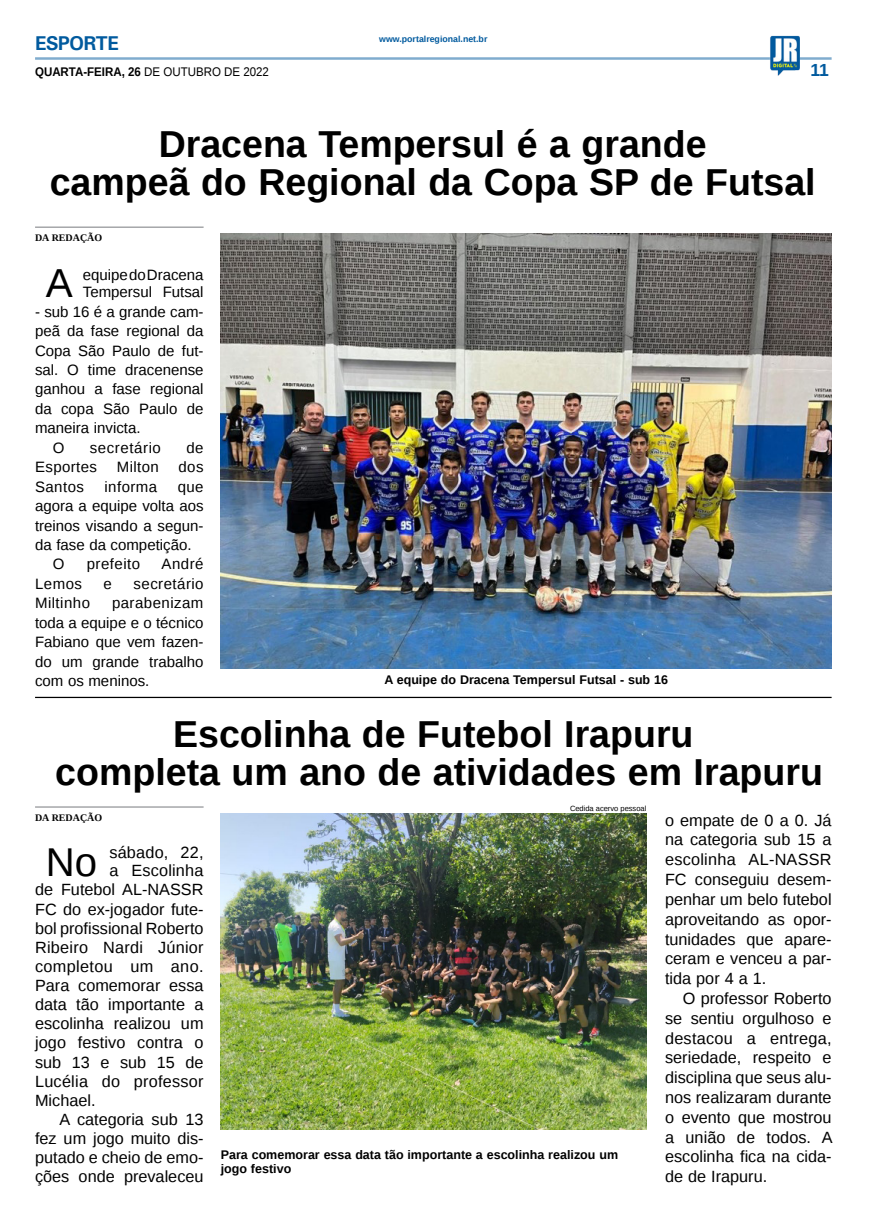
<style>
.page{position:relative;width:869px;height:1223px;background:#fff}
.page>*{position:absolute;margin:0;border:0;box-sizing:border-box;transform-origin:0 0}
.MATÉRIA{font:40.38px "Liberation Sans";color:#000}
.MATÉRIA-2{font:40.12px "Liberation Sans";color:#000}
.TÍTULO{font:700 37.5px "Liberation Sans";color:#000}
.TITULO_PG{font:700 20px "Univers";letter-spacing:-.04em;color:#005a9e}
.TÍTULO-2{font:700 17.5px "Liberation Sans";color:#005a9e}
.MATÉRIA-3{font:16.25px/19.8px "Liberation Sans";color:#000;text-align:justify}
.MATÉRIA-4{font:16.25px "Liberation Sans";letter-spacing:.02em;color:#000}
.MATÉRIA-5{font:15px/19.5px "Liberation Sans";color:#000;text-align:justify}
.MATÉRIA-6{font:15px "Liberation Sans";letter-spacing:.03em;color:#000}
.MATÉRIA-7{font:15px "Liberation Sans";letter-spacing:.04em;color:#000}
.MATÉRIA-8{font:15px "Liberation Sans";letter-spacing:.025em;color:#000}
.LEGENDA{font:700 12.5px/13.8px "Liberation Sans";color:#000}
.DATA_PG{font:700 12.5px "Liberation Sans";color:#000;scale:.92 1}
.CRÉDITO_NOME{font:700 10px "Liberation Serif";color:#000}
.DATA_PG-2{font:700 8.75px "Liberation Sans";color:#005a9e}
.CRÉDITO_FOTO{font:7.5px "Liberation Sans";color:#000}
.s1{font-weight:400}
</style>
<div class="page">
<hr style="left:35px;top:57px;width:796px;height:3px;background:#005a9e">
<img style="left:769px;top:36px;width:30px;height:40px">
<img style="left:221px;top:234px;width:610px;height:434px">
<hr style="left:35px;top:226px;width:168px;height:2px;background:#939598">
<hr style="left:35px;top:697px;width:796px;height:1px;background:#000">
<img style="left:221px;top:813px;width:425px;height:316px">
<hr style="left:35px;top:806px;width:168px;height:1px;background:#939598">
<p class="TITULO_PG" style="left:35px;top:31px;width:85px">ESPORTE</p>
<p class="DATA_PG" style="left:35px;top:63px;width:255px">QUARTA-FEIRA, 26 <span class="s1">DE OUTUBRO DE 2022</span></p>
<p class="DATA_PG-2" style="left:379px;top:33px;width:110px">www.portalregional.net.br</p>
<p class="TÍTULO-2" style="left:810px;top:58px;width:20px">11</p>
<p class="TÍTULO" style="left:159px;top:118px;width:549px">Dracena Tempersul é a grande</p>
<p class="TÍTULO" style="left:50px;top:156px;width:767px">campeã do Regional da Copa SP de Futsal</p>
<p class="CRÉDITO_NOME" style="left:35px;top:231px;width:69px">DA REDAÇÃO</p>
<p class="MATÉRIA" style="left:46px;top:260px;width:28px">A</p>
<p class="MATÉRIA-5" style="left:83px;top:266px;width:122px;line-height:17.5px">equipe do Dracena<br>Tempersul Futsal</p>
<p class="MATÉRIA-5" style="left:35px;top:302px;width:170px">- sub 16 é a grande cam&shy;peã da fase regional da Copa São Paulo de fut&shy;sal. O time dracenense ganhou a fase regional da copa São Paulo de maneira invicta.</p>
<p class="MATÉRIA-5" style="left:53px;top:438px;width:13px">O</p>
<p class="MATÉRIA-7" style="left:90px;top:439px;width:72px">secretário</p>
<p class="MATÉRIA-5" style="left:186px;top:438px;width:19px">de</p>
<p class="MATÉRIA-8" style="left:35px;top:458px;width:64px">Esportes</p>
<p class="MATÉRIA-5" style="left:117px;top:458px;width:44px">Milton</p>
<p class="MATÉRIA-5" style="left:178px;top:458px;width:26px">dos</p>
<p class="MATÉRIA-5" style="left:35px;top:477px;width:50px">Santos</p>
<p class="MATÉRIA-6" style="left:104px;top:478px;width:54px">informa</p>
<p class="MATÉRIA-5" style="left:35px;top:477px;width:170px;text-indent:143px">que agora a equipe volta aos treinos visando a segun&shy;da fase da competição.</p>
<p class="MATÉRIA-5" style="left:53px;top:555px;width:13px">O</p>
<p class="MATÉRIA-6" style="left:87px;top:556px;width:55px">prefeito</p>
<p class="MATÉRIA-5" style="left:161px;top:555px;width:43px">André</p>
<p class="MATÉRIA-5" style="left:35px;top:574px;width:48px">Lemos</p>
<p class="MATÉRIA-5" style="left:103px;top:574px;width:10px">e</p>
<p class="MATÉRIA-6" style="left:133px;top:575px;width:72px">secretário</p>
<p class="MATÉRIA-6" style="left:35px;top:594px;width:56px">Miltinho</p>
<p class="MATÉRIA-5" style="left:35px;top:594px;width:170px;text-indent:77px">parabenizam toda a equipe e o técnico Fabiano que vem fazen&shy;do um grande trabalho com os meninos.</p>
<p class="LEGENDA" style="left:384px;top:673px;width:285px">A equipe do Dracena Tempersul Futsal - sub 16</p>
<p class="TÍTULO" style="left:173px;top:708px;width:521px">Escolinha de Futebol Irapuru</p>
<p class="TÍTULO" style="left:55px;top:746px;width:768px">completa um ano de atividades em Irapuru</p>
<p class="CRÉDITO_NOME" style="left:35px;top:810px;width:69px">DA REDAÇÃO</p>
<p class="MATÉRIA-2" style="left:46px;top:839px;width:53px">No</p>
<p class="MATÉRIA-3" style="left:109px;top:842px;width:96px">sábado, 22,</p>
<p class="CRÉDITO_FOTO" style="left:569px;top:803px;width:78px">Cedida acervo pessoal</p>
<p class="MATÉRIA-3" style="left:664px;top:810px;width:168px">o empate de 0 a 0. Já na categoria sub 15 a escolinha AL-NASSR FC conseguiu desem&shy;penhar um belo futebol aproveitando as opor&shy;tunidades que apare&shy;ceram e venceu a par&shy;tida por 4 a 1.</p>
<p class="MATÉRIA-3" style="left:664px;top:989px;width:169px;text-indent:18px">O professor Roberto se sentiu orgulhoso e destacou a entrega, seriedade, respeito e disciplina que seus alu&shy;nos realizaram durante o evento que mostrou a união de todos. A escolinha fica na cida&shy;de de Irapuru.</p>
<p class="MATÉRIA-3" style="left:109px;top:861px;width:96px">a Escolinha</p>
<p class="MATÉRIA-3" style="left:35px;top:880px;width:170px">de Futebol AL-NASSR</p>
<p class="MATÉRIA-3" style="left:35px;top:899px;width:170px">FC do ex-jogador fute-</p>
<p class="MATÉRIA-3" style="left:35px;top:918px;width:170px">bol profissional Roberto</p>
<p class="MATÉRIA-3" style="left:35px;top:938px;width:170px">Ribeiro Nardi Júnior</p>
<p class="MATÉRIA-4" style="left:35px;top:957px;width:170px">completou um ano.</p>
<p class="MATÉRIA-3" style="left:35px;top:976px;width:170px">Para comemorar essa</p>
<p class="MATÉRIA-3" style="left:35px;top:995px;width:170px">data tão importante a</p>
<p class="MATÉRIA-3" style="left:35px;top:1014px;width:170px">escolinha realizou um</p>
<p class="MATÉRIA-3" style="left:35px;top:1033px;width:170px">jogo festivo contra o</p>
<p class="MATÉRIA-3" style="left:35px;top:1052px;width:170px">sub 13 e sub 15 de</p>
<p class="MATÉRIA-3" style="left:35px;top:1071px;width:170px">Lucélia do professor</p>
<p class="MATÉRIA-3" style="left:35px;top:1090px;width:62px">Michael.</p>
<p class="MATÉRIA-3" style="left:35px;top:1110px;width:170px;line-height:19.1px;text-indent:24px">A categoria sub 13 fez um jogo muito dis&shy;putado e cheio de emo&shy;ções onde prevaleceu</p>
<p class="LEGENDA" style="left:221px;top:1147px;width:399px">Para comemorar essa data tão importante a escolinha realizou um jogo festivo</p>
</div>
